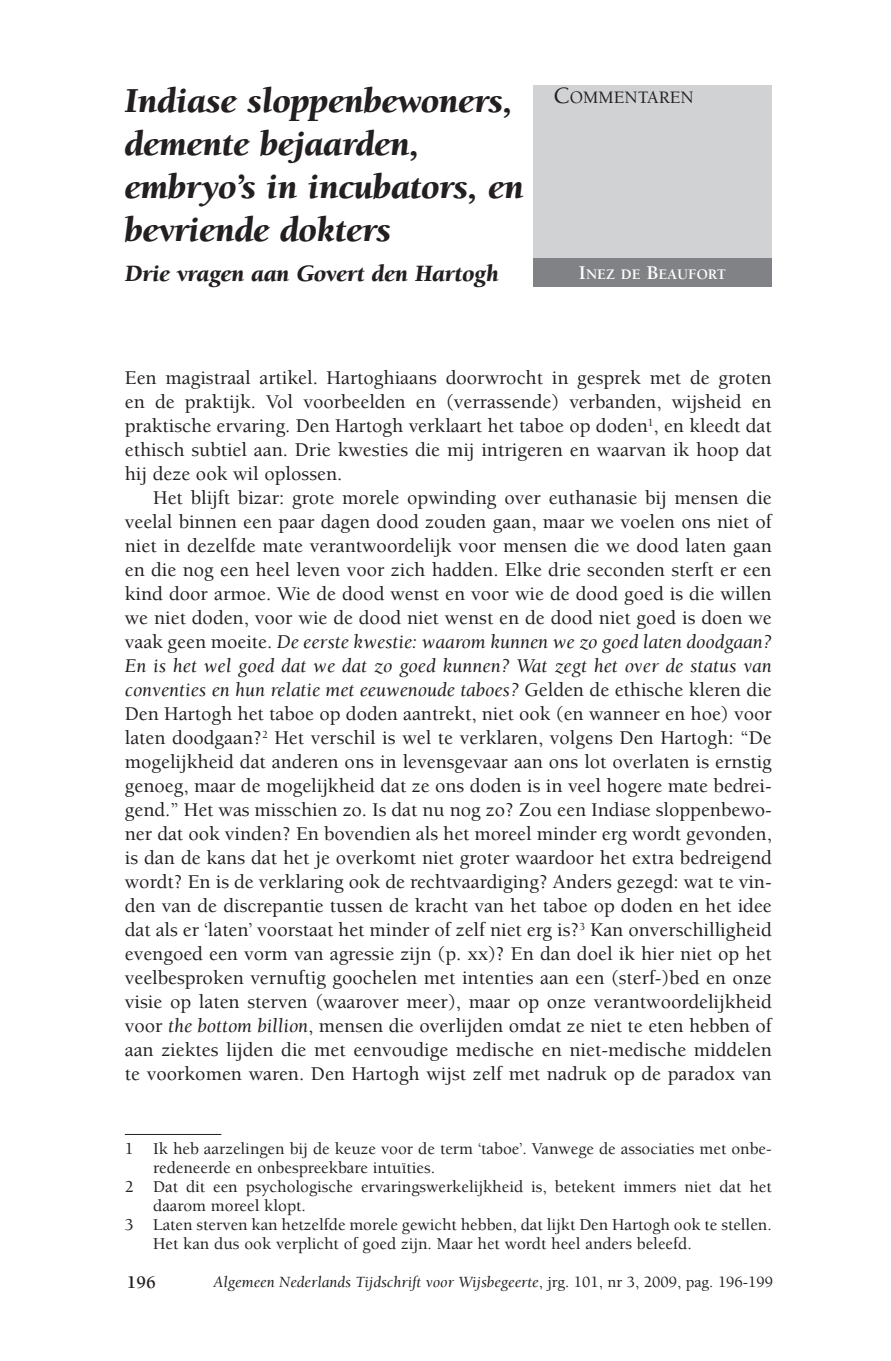
<style>
.page{position:relative;width:891px;height:1361px;background:#fff}
.page>*{position:absolute;margin:0;border:0;box-sizing:border-box;transform-origin:0 0}
.t1{font:italic 900 36px/43.2px "Berkeley";color:#231f20}
.t2{font:italic 900 24px "Berkeley";color:#231f20}
.t3{font:500 20px/24px "Berkeley";color:#231f20;text-align:justify}
.t4{font:500 18px "Berkeley";color:#231f20}
.t5{font:700 18px "Berkeley";color:#231f20}
.t6{font:500 17px "Berkeley";color:#231f20}
.t7{font:italic 16px "Berkeley";color:#231f20}
.t8{font:700 15px "Berkeley";color:#fff}
.s1{font-size:20px}
.s2{font-size:24px}
.s3{font-weight:400;font-style:italic}
.s4{font-weight:500;font-style:normal}
</style>
<div class="page">
<div style="left:533px;top:85px;width:238px;height:202px;background:#d1d2d4"></div>
<div style="left:533px;top:258px;width:238px;height:28px;background:#808285"></div>
<hr style="left:125px;top:1134px;width:96px;height:1px;background:#231f20">
<h1 class="t1" style="left:125px;top:80px;width:400px">Indiase sloppenbewoners, demente bejaarden, embryo’s in incubators, en bevriende dokters</h1>
<p class="t2" style="left:125px;top:261px;width:375px">Drie vragen aan Govert den Hartogh</p>
<p class="t8" style="left:578px;top:266px;width:37px"><span class="s1">IJ</span>NEZ</p>
<p class="t4" style="left:553px;top:88px;width:142px"><span class="s2">C</span>OMMENTAREN</p>
<p class="t8" style="left:589px;top:266px;width:135px">OHANDE<span class="s1">VB</span>ELDEMAN</p>
<p class="t8" style="left:658px;top:266px;width:69px">EAUFORT</p>
<p class="t3" style="left:125px;top:366px;width:648px">Een magistraal artikel. Hartoghiaans doorwrocht in gesprek met de groten en de praktijk. Vol voorbeelden en (verrassende) verbanden, wijsheid en praktische ervaring. Den Hartogh verklaart het taboe op doden<sup>1</sup>, en kleedt dat ethisch subtiel aan. Drie kwesties die mij intrigeren en waarvan ik hoop dat hij deze ook wil oplossen.</p>
<p class="t3" style="left:125px;top:486px;width:648px;text-indent:28px">Het blijft bizar: grote morele opwinding over euthanasie bij mensen die veelal binnen een paar dagen dood zouden gaan, maar we voelen ons niet of niet in dezelfde mate verantwoordelijk voor mensen die we dood laten gaan en die nog een heel leven voor zich hadden. Elke drie seconden sterft er een kind door armoe. Wie de dood wenst en voor wie de dood goed is die willen we niet doden, voor wie de dood niet wenst en de dood niet goed is doen we vaak geen moeite. <span class="s3">De eerste kwestie: waarom kunnen we zo goed laten doodgaan?<br>En is het wel goed dat we dat zo goed kunnen? Wat zegt het over de status van conventies en hun relatie met eeuwenoude taboes?</span> Gelden de ethische kleren die Den Hartogh het taboe op doden aantrekt, niet ook (en wanneer en hoe) voor laten doodgaan?<sup>2</sup> Het verschil is wel te verklaren, volgens Den Hartogh: “De mogelijkheid dat anderen ons in levensgevaar aan ons lot overlaten is ernstig genoeg, maar de mogelijkheid dat ze ons doden is in veel hogere mate bedrei&shy;gend.” Het was misschien zo. Is dat nu nog zo? Zou een Indiase sloppenbewo&shy;ner dat ook vinden? En bovendien als het moreel minder erg wordt gevonden, is dan de kans dat het je overkomt niet groter waardoor het extra bedreigend wordt? En is de verklaring ook de rechtvaardiging? Anders gezegd: wat te vin&shy;den van de discrepantie tussen de kracht van het taboe op doden en het idee dat als er ‘laten’ voorstaat het minder of zelf niet erg is?<sup>3</sup> Kan onverschilligheid evengoed een vorm van agressie zijn (p. xx)? En dan doel ik hier niet op het veelbesproken vernuftig goochelen met intenties aan een (sterf-)bed en onze visie op laten sterven (waarover meer), maar op onze verantwoordelijkheid voor <span class="s3">the bottom billion</span>, mensen die overlijden omdat ze niet te eten hebben of aan ziektes lijden die met eenvoudige medische en niet-medische middelen te voorkomen waren. Den Hartogh wijst zelf met nadruk op de paradox van</p>
<p class="t6" style="left:125px;top:1139px;width:648px">1 Ik heb aarzelingen bij de keuze voor de term ‘taboe’. Vanwege de associaties met onbe-</p>
<p class="t6" style="left:153px;top:1158px;width:283px">redeneerde en onbespreekbare intuïties.</p>
<p class="t6" style="left:125px;top:1177px;width:648px">2 Dat dit een psychologische ervaringswerkelijkheid is, betekent immers niet dat het</p>
<p class="t6" style="left:153px;top:1196px;width:154px">daarom moreel klopt.</p>
<p class="t6" style="left:125px;top:1215px;width:648px">3 Laten sterven kan hetzelfde morele gewicht hebben, dat lijkt Den Hartogh ook te stellen.</p>
<p class="t6" style="left:153px;top:1234px;width:539px">Het kan dus ook verplicht of goed zijn. Maar het wordt heel anders beleefd.</p>
<p class="t5" style="left:127px;top:1272px;width:30px">196</p>
<p class="t7" style="left:213px;top:1273px;width:561px">Algemeen Nederlands Tijdschrift voor Wijsbegeerte<span class="s4">, jrg. 101, nr 3, 2009, pag. 196-199</span></p>
</div>
